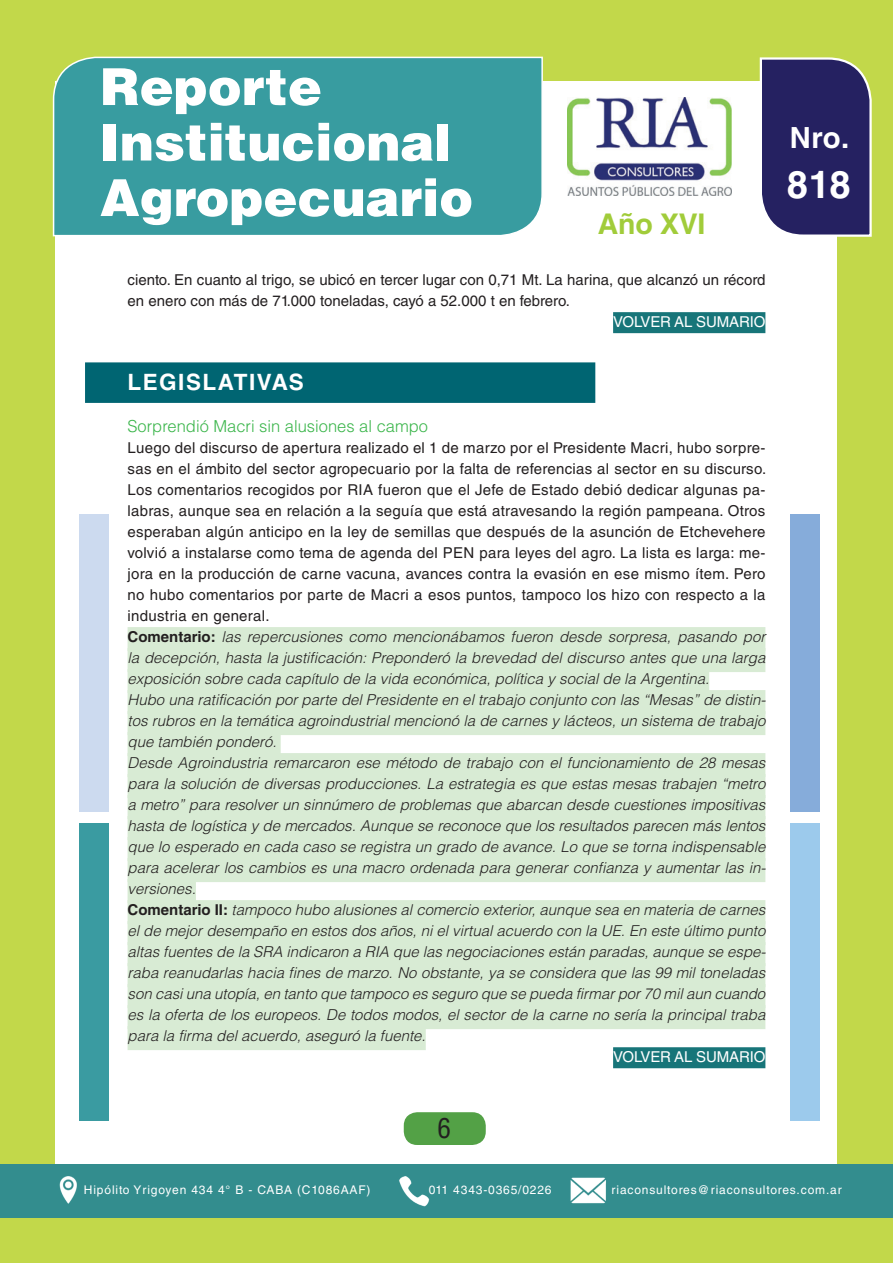
<style>
.page{position:relative;width:893px;height:1263px;background:#c2d84a}
.page>*{position:absolute;margin:0;border:0;box-sizing:border-box;transform-origin:0 0}
.t1{font:900 51px/55.5px "Helvetica LT Std";color:#fff}
.t2{font:700 38.1px "Helvetica LT Std";color:#fff}
.t3{font:700 29.1px "Helvetica LT Std";color:#fff}
.t4{font:700 28.5px "Helvetica LT Std";color:#a1cc3a}
.t5{font:condensed 27px "Helvetica LT Std";color:#231f20}
.t6{font:700 22.5px "Helvetica LT Std";letter-spacing:.07em;color:#fff}
.t7{font:300 16.5px "Helvetica LT Std";color:#3ab54a}
.t8{font:italic 300 15px/21px "Helvetica LT Std";color:#231f20}
.t9{font:15px/21px "Helvetica LT Std";color:#231f20}
.t10{font:15px "Helvetica LT Std";letter-spacing:-.01em;color:#fff}
.t11{font:12px "Helvetica LT Std";letter-spacing:.07em;color:#fff}
.s1{font-style:inherit}
.s2{font-weight:400;font-style:normal}
.s3{font-weight:700;font-style:normal}
</style>
<div class="page">
<div style="left:56px;top:81px;width:781px;height:1094px;background:#fff"></div>
<img style="left:568px;top:98px;width:164px;height:97px">
<div style="left:79px;top:514px;width:29px;height:297px;background:#ccdaef"></div>
<div style="left:79px;top:823px;width:29px;height:298px;background:#3a9ba1"></div>
<div style="left:790px;top:514px;width:30px;height:297px;background:#86acda"></div>
<div style="left:790px;top:823px;width:30px;height:298px;background:#9ccaec"></div>
<div style="left:52px;top:56px;width:492px;height:181px;background:#389ca0"></div>
<svg style="left:759px;top:56px;width:114px;height:182px;background:#3e3b6d"></svg>
<div style="left:0;top:1164px;width:893px;height:54px;background:#338d8e"></div>
<img style="left:50px;top:1166px;width:40px;height:43px">
<img style="left:566px;top:1170px;width:46px;height:39px">
<img style="left:394px;top:1169px;width:40px;height:37px">
<div style="left:404px;top:1112px;width:82px;height:33px;background:#53a146;border-radius:14px"></div>
<div style="left:613px;top:312px;width:152px;height:21px;background:#177579"></div>
<div style="left:85px;top:362px;width:510px;height:41px;background:#006572"></div>
<div style="left:128px;top:627px;width:637px;height:24px;background:#d8ebd4"></div>
<div style="left:128px;top:648px;width:637px;height:24px;background:#d8ebd4"></div>
<div style="left:128px;top:669px;width:581px;height:24px;background:#d8ebd4"></div>
<div style="left:128px;top:690px;width:637px;height:24px;background:#d8ebd4"></div>
<div style="left:128px;top:711px;width:637px;height:24px;background:#d8ebd4"></div>
<div style="left:128px;top:732px;width:153px;height:24px;background:#d8ebd4"></div>
<div style="left:128px;top:753px;width:637px;height:24px;background:#d8ebd4"></div>
<div style="left:128px;top:774px;width:637px;height:24px;background:#d8ebd4"></div>
<div style="left:128px;top:795px;width:637px;height:24px;background:#d8ebd4"></div>
<div style="left:128px;top:816px;width:637px;height:24px;background:#d8ebd4"></div>
<div style="left:128px;top:837px;width:637px;height:24px;background:#d8ebd4"></div>
<div style="left:128px;top:858px;width:637px;height:24px;background:#d8ebd4"></div>
<div style="left:128px;top:879px;width:68px;height:24px;background:#d8ebd4"></div>
<div style="left:128px;top:900px;width:637px;height:24px;background:#d8ebd4"></div>
<div style="left:128px;top:921px;width:637px;height:24px;background:#d8ebd4"></div>
<div style="left:128px;top:942px;width:637px;height:24px;background:#d8ebd4"></div>
<div style="left:128px;top:963px;width:637px;height:24px;background:#d8ebd4"></div>
<div style="left:128px;top:984px;width:637px;height:24px;background:#d8ebd4"></div>
<div style="left:128px;top:1005px;width:637px;height:24px;background:#d8ebd4"></div>
<div style="left:128px;top:1026px;width:298px;height:24px;background:#d8ebd4"></div>
<div style="left:613px;top:1047px;width:152px;height:21px;background:#177579"></div>
<h1 class="t1" style="left:100px;top:58px;width:375px">Reporte<br>Institucional<br>Agropecuario</h1>
<h3 class="t4" style="left:598px;top:206px;width:109px">Año <span class="s1">XVI</span></h3>
<p class="t9" style="left:128px;top:269px;width:639px">ciento. En cuanto al trigo, se ubicó en tercer lugar con 0,71 Mt. La harina, que alcanzó un récord en enero con más de 71.000 toneladas, cayó a 52.000 t en febrero.</p>
<p class="t10" style="left:613px;top:313px;width:154px">VOLVER AL SUMARIO</p>
<h3 class="t6" style="left:128px;top:368px;width:178px">LEGISLATIVAS</h3>
<p class="t7" style="left:128px;top:416px;width:302px">Sorprendió Macri sin alusiones al campo</p>
<p class="t8" style="left:128px;top:437px;width:640px"><span class="s2">Luego del discurso de apertura realizado el 1 de marzo por el Presidente Macri, hubo sorpre&shy;sas en el ámbito del sector agropecuario por la falta de referencias al sector en su discurso.<br>Los comentarios recogidos por RIA fueron que el Jefe de Estado debió dedicar algunas pa&shy;labras, aunque sea en relación a la seguía que está atravesando la región pampeana. Otros esperaban algún anticipo en la ley de semillas que después de la asunción de Etchevehere volvió a instalarse como tema de agenda del PEN para leyes del agro. La lista es larga: me&shy;jora en la producción de carne vacuna, avances contra la evasión en ese mismo ítem. Pero no hubo comentarios por parte de Macri a esos puntos, tampoco los hizo con respecto a la industria en general.<br></span><span class="s3">Comentario:</span> las repercusiones como mencionábamos fueron desde sorpresa, pasando por la decepción, hasta la justificación: Preponderó la brevedad del discurso antes que una larga exposición sobre cada capítulo de la vida económica, política y social de la Argentina.<br>Hubo una ratificación por parte del Presidente en el trabajo conjunto con las “Mesas” de distin&shy;tos rubros en la temática agroindustrial mencionó la de carnes y lácteos, un sistema de trabajo que también ponderó.<br>Desde Agroindustria remarcaron ese método de trabajo con el funcionamiento de 28 mesas para la solución de diversas producciones. La estrategia es que estas mesas trabajen “metro a metro” para resolver un sinnúmero de problemas que abarcan desde cuestiones impositivas hasta de logística y de mercados. Aunque se reconoce que los resultados parecen más lentos que lo esperado en cada caso se registra un grado de avance. Lo que se torna indispensable para acelerar los cambios es una macro ordenada para generar confianza y aumentar las in&shy;versiones.<br><span class="s3">Comentario II:</span> tampoco hubo alusiones al comercio exterior, aunque sea en materia de carnes el de mejor desempaño en estos dos años, ni el virtual acuerdo con la UE. En este último punto altas fuentes de la SRA indicaron a RIA que las negociaciones están paradas, aunque se espe&shy;raba reanudarlas hacia fines de marzo. No obstante, ya se considera que las 99 mil toneladas son casi una utopía, en tanto que tampoco es seguro que se pueda firmar por 70 mil aun cuando es la oferta de los europeos. De todos modos, el sector de la carne no sería la principal traba para la firma del acuerdo, aseguró la fuente.</p>
<p class="t10" style="left:613px;top:1048px;width:154px">VOLVER AL SUMARIO</p>
<h3 class="t3" style="left:790px;top:120px;width:61px">Nro.</h3>
<h2 class="t2" style="left:787px;top:161px;width:65px">818</h2>
<h3 class="t5" style="left:437px;top:1111px;width:15px">6</h3>
<p class="t11" style="left:84px;top:1183px;width:288px">Hipólito Yrigoyen 434 4° B - CABA (C1086AAF)</p>
<p class="t11" style="left:429px;top:1183px;width:124px">011 4343-0365/0226</p>
<p class="t11" style="left:611px;top:1183px;width:232px">riaconsultores@riaconsultores.com.ar</p>
</div>
